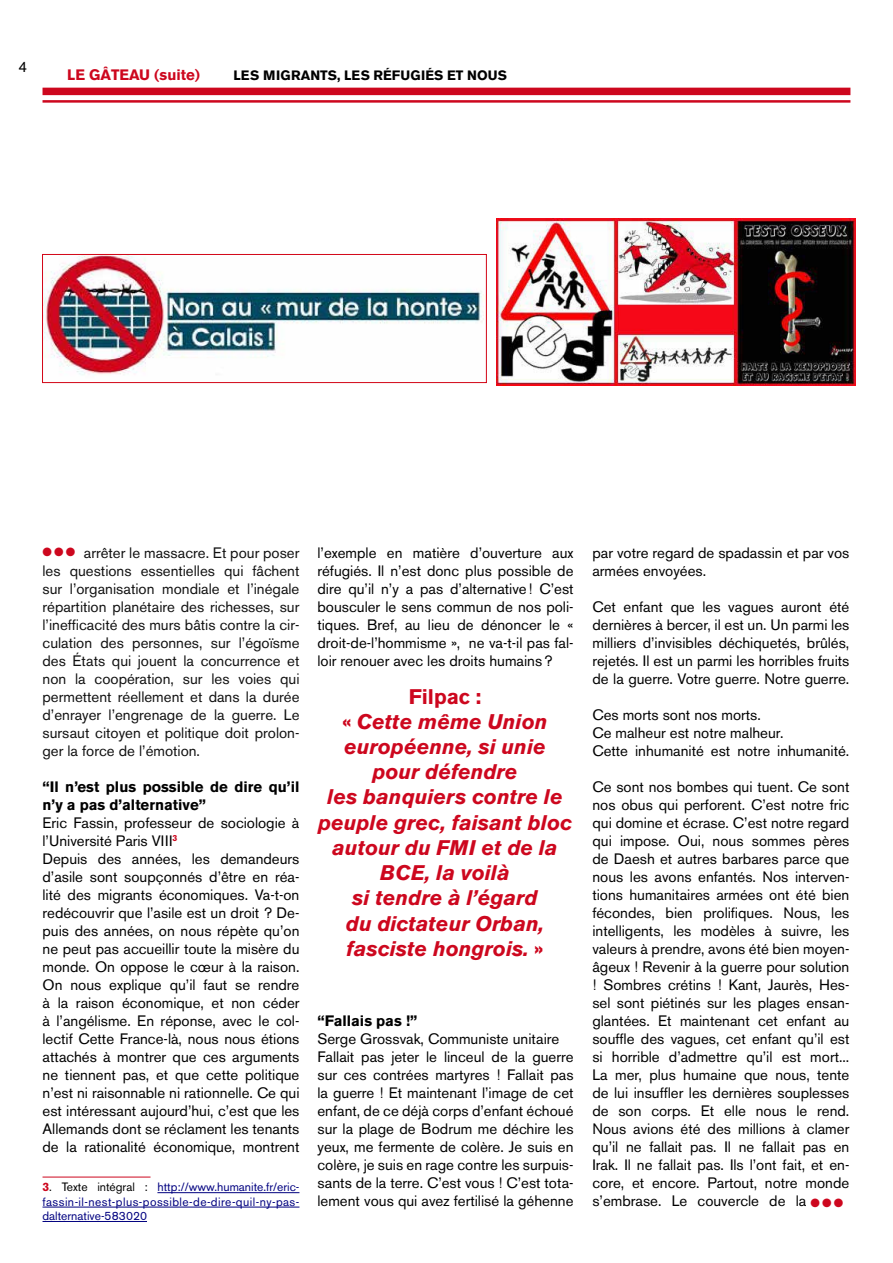
<style>
.page{position:relative;width:893px;height:1263px;background:#fff}
.page>*{position:absolute;margin:0;border:0;box-sizing:border-box;transform-origin:0 0}
.t1{font:italic 700 21px/25.2px "Akzidenz Grotesk BE";color:#cd071e;text-align:center}
.t2{font:15px/18px "Akzidenz Grotesk BE";color:#000}
.t3{font:15px/18px "Akzidenz Grotesk BE";color:#111;text-align:justify}
.t4{font:700 15px/18px "Akzidenz Grotesk BE";color:#000}
.t5{font:700 15px "Akzidenz Grotesk BE";color:#cd071e}
.t6{font:700 13.5px "Akzidenz Grotesk BE";color:#000}
.t7{font:12px/14.4px "Akzidenz Grotesk BE";letter-spacing:.035em;color:#000080;text-align:justify}
.t8{font:12px "Zapf Dingbats ITC";color:#cd071e}
.s1{font-weight:700;color:#cd071e}
.s2{color:#000}
.s3{font-style:normal}
</style>
<div class="page">
<div style="left:43px;top:88px;width:807px;height:7px;background:#cd071e"></div>
<hr style="left:43px;top:100px;width:807px;height:3px;background:#cd071e">
<hr style="left:43px;top:1177px;width:108px;height:1px;background:#cd071e">
<hr style="left:157px;top:1192px;width:142px;height:1px;background:#000080">
<hr style="left:43px;top:1207px;width:256px;height:1px;background:#000080">
<hr style="left:43px;top:1221px;width:104px;height:1px;background:#000080">
<img style="left:44px;top:256px;width:441px;height:119px">
<div style="left:42px;top:254px;width:445px;height:129px;border:1px solid #d30617"></div>
<img style="left:496px;top:218px;width:359px;height:167px">
<p class="t2" style="left:18px;top:58px;width:10px">4</p>
<p class="t5" style="left:67px;top:66px;width:134px">LE GÂTEAU (suite)</p>
<p class="t6" style="left:234px;top:68px;width:275px">LES MIGRANTS, LES RÉFUGIÉS ET NOUS</p>
<p class="t3" style="left:43px;top:544px;width:258px;text-indent:41px">arrêter le massacre. Et pour poser les questions essentielles qui fâchent sur l’organisation mondiale et l’inégale répartition planétaire des richesses, sur l’inefficacité des murs bâtis contre la cir&shy;culation des personnes, sur l’égoïsme des États qui jouent la concurrence et non la coopération, sur les voies qui permettent réellement et dans la durée d’enrayer l’engrenage de la guerre. Le sursaut citoyen et politique doit prolon&shy;ger la force de l’émotion.</p>
<p class="t4" style="left:43px;top:778px;width:258px">“Il n’est plus possible de dire qu’il n’y a pas d’alternative”</p>
<p class="t2" style="left:43px;top:814px;width:258px">Eric Fassin, professeur de sociologie à l’Université Paris VIII<sup>3<br></sup>Depuis des années, les demandeurs d’asile sont soupçonnés d’être en réa&shy;lité des migrants économiques. Va-t-on redécouvrir que l’asile est un droit ? De&shy;puis des années, on nous répète qu’on ne peut pas accueillir toute la misère du monde. On oppose le cœur à la raison.<br>On nous explique qu’il faut se rendre à la raison économique, et non céder à l’angélisme. En réponse, avec le col&shy;lectif Cette France-là, nous nous étions attachés à montrer que ces arguments ne tiennent pas, et que cette politique n’est ni raisonnable ni rationnelle. Ce qui est intéressant aujourd’hui, c’est que les Allemands dont se réclament les tenants de la rationalité économique, montrent</p>
<p class="t7" style="left:43px;top:1180px;width:258px"><span class="s1">3</span><span class="s2">. Texte intégral :</span> http://www.humanite.fr/eric&shy;fassin-il-nest-plus-possible-de-dire-quil-ny-pas&shy;dalternative-583020</p>
<p class="t8" style="left:43px;top:546px;width:34px">● ● ●</p>
<p class="t2" style="left:317px;top:544px;width:258px;text-align:justify">l’exemple en matière d’ouverture aux réfugiés. Il n’est donc plus possible de dire qu’il n’y a pas d’alternative! C’est bousculer le sens commun de nos poli&shy;tiques. Bref, au lieu de dénoncer le « droit-de-l’hommisme », ne va-t-il pas fal&shy;loir renouer avec les droits humains?</p>
<h1 class="t1" style="left:318px;top:684px;width:255px"><span class="s3">Filpac :<br>«</span> Cette même Union européenne, si unie pour défendre<br>les banquiers contre le peuple grec, faisant bloc autour du FMI et de la<br>BCE, la voilà<br>si tendre à l’égard<br>du dictateur Orban, fasciste hongrois. <span class="s3">»</span></h1>
<p class="t4" style="left:317px;top:1012px;width:102px">“Fallais pas !”</p>
<p class="t2" style="left:317px;top:1030px;width:258px">Serge Grossvak, Communiste unitaire Fallait pas jeter le linceul de la guerre sur ces contrées martyres ! Fallait pas la guerre ! Et maintenant l’image de cet enfant, de ce déjà corps d’enfant échoué sur la plage de Bodrum me déchire les yeux, me fermente de colère. Je suis en colère, je suis en rage contre les surpuis&shy;sants de la terre. C’est vous ! C’est tota&shy;lement vous qui avez fertilisé la géhenne</p>
<p class="t2" style="left:592px;top:544px;width:258px">par votre regard de spadassin et par vos armées envoyées.</p>
<p class="t2" style="left:592px;top:598px;width:258px;text-align:justify">Cet enfant que les vagues auront été dernières à bercer, il est un. Un parmi les milliers d’invisibles déchiquetés, brûlés, rejetés. Il est un parmi les horribles fruits de la guerre. Votre guerre. Notre guerre.</p>
<p class="t2" style="left:592px;top:706px;width:258px">Ces morts sont nos morts.<br>Ce malheur est notre malheur.<br>Cette inhumanité est notre inhumanité.</p>
<p class="t2" style="left:592px;top:778px;width:258px;text-align:justify">Ce sont nos bombes qui tuent. Ce sont nos obus qui perforent. C’est notre fric qui domine et écrase. C’est notre regard qui impose. Oui, nous sommes pères de Daesh et autres barbares parce que nous les avons enfantés. Nos interven&shy;tions humanitaires armées ont été bien fécondes, bien prolifiques. Nous, les intelligents, les modèles à suivre, les valeurs à prendre, avons été bien moyen&shy;âgeux ! Revenir à la guerre pour solution ! Sombres crétins ! Kant, Jaurès, Hes&shy;sel sont piétinés sur les plages ensan&shy;glantées. Et maintenant cet enfant au souffle des vagues, cet enfant qu’il est si horrible d’admettre qu’il est mort...<br>La mer, plus humaine que nous, tente de lui insuffler les dernières souplesses de son corps. Et elle nous le rend.<br>Nous avions été des millions à clamer qu’il ne fallait pas. Il ne fallait pas en Irak. Il ne fallait pas. Ils l’ont fait, et en&shy;core, et encore. Partout, notre monde s’embrase. Le couvercle de la</p>
<p class="t8" style="left:811px;top:1197px;width:34px">● ● ●</p>
</div>
